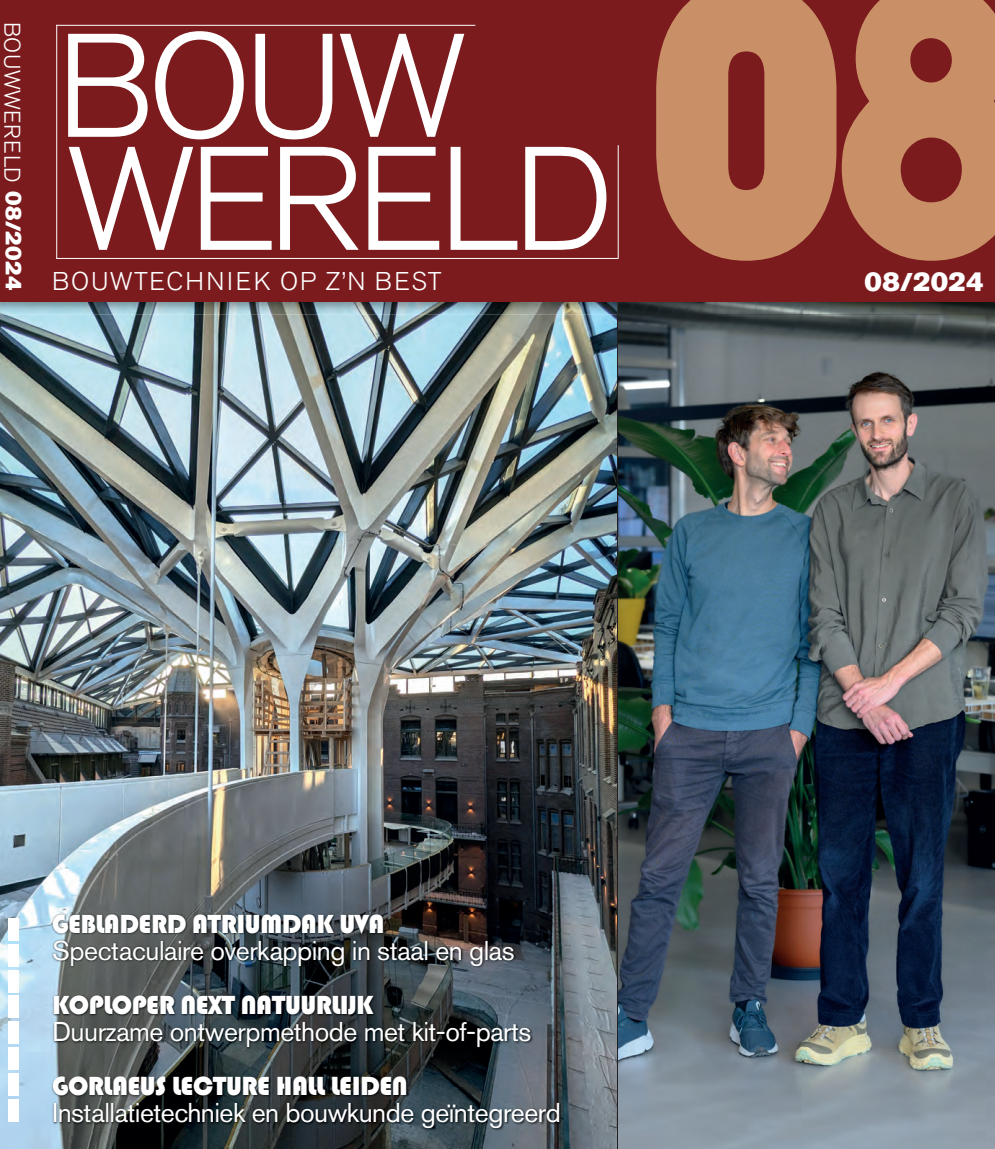
<style>
.page{position:relative;width:995px;height:1149px;background:#fff}
.page>*{position:absolute;margin:0;border:0;box-sizing:border-box;transform-origin:0 0}
.t1{font:399.45px "Bauhaus 93";color:#c99068;scale:.95 1}
.t2{font:27px "Akzidenz Grotesk BE";letter-spacing:-.02em;color:#fff}
.t3{font:27px "Bauhaus 93";letter-spacing:-.02em;color:#fff}
.t4{font:27px "Akzidenz Grotesk BE Super";letter-spacing:.01em;color:#fff}
.t5{font:300 25.5px "Akzidenz Grotesk BE";letter-spacing:.08em;color:#fff}
.t6{font:300 22.5px "Akzidenz Grotesk BE";letter-spacing:.03em;color:#fff}
.s1{font-family:"Akzidenz Grotesk BE Super";font-weight:400}
.s2{font-family:"Akzidenz Grotesk BE Super";font-weight:400;font-size:21px}
.s3{font-size:25.5px}
</style>
<div class="page">
<img style="left:0;top:314px;width:617px;height:834px">
<img style="left:618px;top:314px;width:377px;height:834px">
<hr style="left:617px;top:294px;width:1px;height:854px;background:#231f20">
<img style="left:0;top:301px;width:617px;height:13px">
<img style="left:618px;top:301px;width:377px;height:13px">
<svg style="left:617px;top:301px;width:1px;height:13px"></svg>
<div style="left:0;top:0;width:995px;height:301px;background:#7c1b1d"></div>
<div style="left:9px;top:1099px;width:10px;height:22px;background:#fff"></div>
<div style="left:9px;top:1073px;width:10px;height:22px;background:#fff"></div>
<div style="left:9px;top:1047px;width:10px;height:22px;background:#fff"></div>
<div style="left:9px;top:1021px;width:10px;height:22px;background:#fff"></div>
<div style="left:9px;top:995px;width:10px;height:22px;background:#fff"></div>
<div style="left:9px;top:969px;width:10px;height:23px;background:#fff"></div>
<div style="left:9px;top:943px;width:10px;height:23px;background:#fff"></div>
<div style="left:9px;top:918px;width:10px;height:22px;background:#fff"></div>
<img style="left:51px;top:912px;width:511px;height:218px">
<svg style="left:68px;top:34px;width:80px;height:103px"></svg>
<svg style="left:155px;top:31px;width:89px;height:108px"></svg>
<svg style="left:255px;top:34px;width:77px;height:105px"></svg>
<svg style="left:340px;top:34px;width:124px;height:103px"></svg>
<svg style="left:525px;top:147px;width:81px;height:103px"></svg>
<svg style="left:451px;top:147px;width:66px;height:103px"></svg>
<svg style="left:368px;top:147px;width:71px;height:103px"></svg>
<svg style="left:280px;top:147px;width:79px;height:103px"></svg>
<svg style="left:201px;top:147px;width:71px;height:103px"></svg>
<svg style="left:69px;top:147px;width:124px;height:103px"></svg>
<hr style="left:56px;top:25px;width:419px;height:1px;background:#fff">
<hr style="left:56px;top:258px;width:562px;height:1px;background:#fff">
<hr style="left:56px;top:25px;width:1px;height:234px;background:#fff">
<hr style="left:618px;top:145px;width:1px;height:114px;background:#fff">
<p class="t6" style="left:25px;top:22px;width:270px;rotate:90deg">BOUWWERELD <span class="s1">08</span><span class="s2">/</span><span class="s1">2024</span></p>
<p class="t5" style="left:52px;top:267px;width:391px">BOUWTECHNIEK OP Z’N BEST</p>
<h1 class="t1" style="left:639px;top:-105px;width:423px">08</h1>
<p class="t4" style="left:865px;top:266px;width:121px">08<span class="s3">/</span>2024</p>
<p class="t3" style="left:52px;top:908px;width:334px">GEBLADERD ATRIUMDAK UVA</p>
<p class="t2" style="left:52px;top:933px;width:464px">Spectaculaire overkapping in staal en glas</p>
<p class="t3" style="left:52px;top:989px;width:323px">KOPLOPER NEXT NATUURLIJK</p>
<p class="t2" style="left:52px;top:1014px;width:481px">Duurzame ontwerpmethode met kit-of-parts</p>
<p class="t3" style="left:52px;top:1070px;width:357px">GORLAEUS LECTURE HALL LEIDEN</p>
<p class="t2" style="left:52px;top:1095px;width:510px">Installatietechniek en bouwkunde geïntegreerd</p>
</div>
